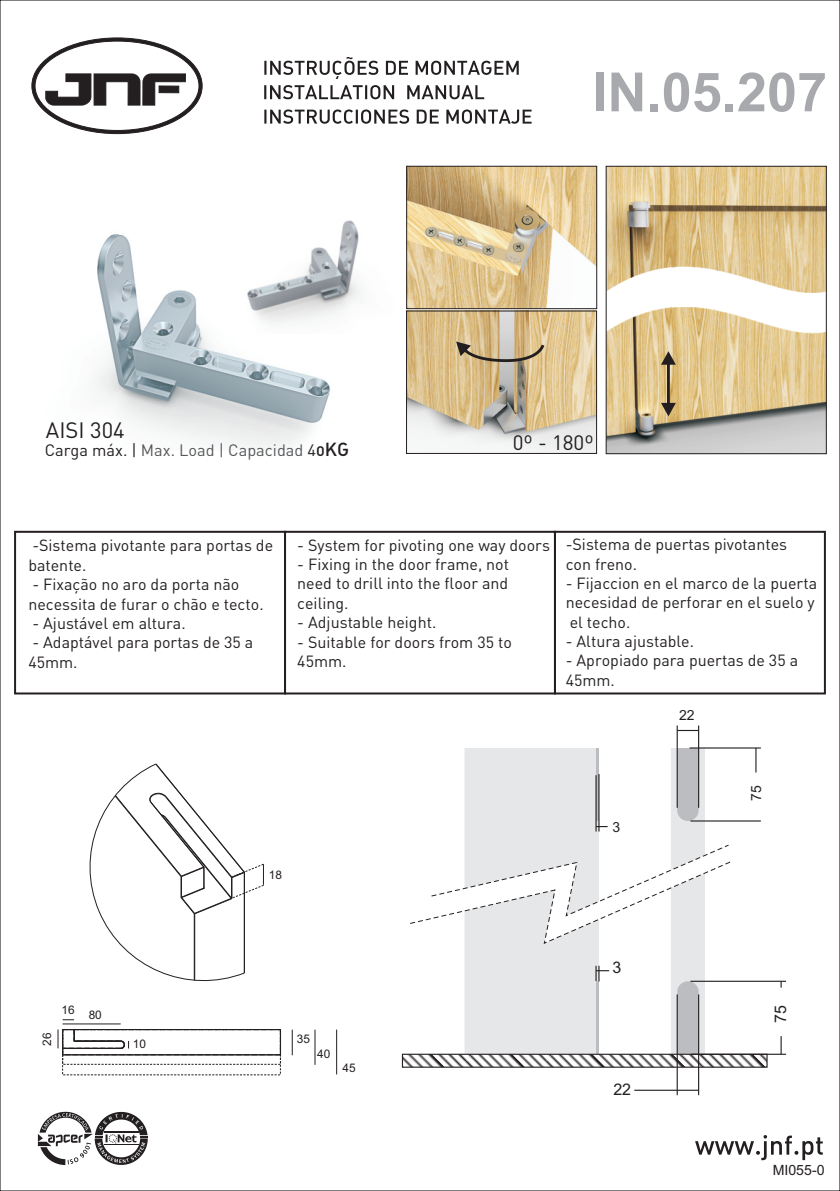
<style>
.page{position:relative;width:840px;height:1191px;background:#fff}
.page>*{position:absolute;margin:0;border:0;box-sizing:border-box;transform-origin:0 0}
.t1{font:700 54px "Arial";color:#a8a9ad}
.t2{font:22px "DIN";color:#231f20}
.t3{font:20.6px "DIN";color:#231f20}
.t4{font:500 18.6px "DIN Alternate";color:#231f20}
.t5{font:16.4px "DIN";color:#57585a}
.t6{font:16px/19.4px "DIN";color:#231f20}
.t7{font:16px "Arial";color:#231f20}
.t8{font:14.2px "Arial";color:#231f20}
.t9{font:14px "Arial";color:#231f20}
.t10{font:11.8px "Arial";color:#231f20}
.s1{color:#231f20}
.s2{font-family:"DIN";font-weight:400;font-size:16.4px}
.s3{font-size:16.4px}
</style>
<div class="page">
<img style="left:95px;top:220px;width:265px;height:229px">
<img style="left:408px;top:168px;width:186px;height:139px">
<img style="left:408px;top:313px;width:186px;height:139px">
<div style="left:406px;top:166px;width:190px;height:143px;border:1px solid #231f20"></div>
<div style="left:406px;top:311px;width:190px;height:143px;border:1px solid #231f20"></div>
<svg style="left:456px;top:341px;width:88px;height:21px;background:#b5a17e"></svg>
<img style="left:607px;top:168px;width:217px;height:125px">
<img style="left:605px;top:307px;width:221px;height:148px">
<div style="left:605px;top:166px;width:221px;height:288px;border:1px solid #231f20"></div>
<hr style="left:63px;top:1023px;width:58px;height:1px;background:#231f20">
<svg style="left:89px;top:763px;width:175px;height:219px"></svg>
<svg style="left:292px;top:1029px;width:1px;height:26px"></svg>
<svg style="left:58px;top:1029px;width:223px;height:26px"></svg>
<hr style="left:314px;top:1029px;width:1px;height:35px;background:#231f20">
<hr style="left:336px;top:1029px;width:1px;height:45px;background:#231f20">
<svg style="left:660px;top:351px;width:15px;height:65px"></svg>
<svg style="left:695px;top:1135px;width:127px;height:25px"></svg>
<svg style="left:264px;top:57px;width:267px;height:67px"></svg>
<svg style="left:38px;top:1111px;width:110px;height:54px"></svg>
<svg style="left:31px;top:37px;width:171px;height:97px"></svg>
<div style="left:14px;top:531px;width:272px;height:163px;border:2px solid #231f20"></div>
<div style="left:284px;top:531px;width:271px;height:163px;border:2px solid #231f20"></div>
<div style="left:553px;top:531px;width:272px;height:163px;border:2px solid #231f20"></div>
<svg style="left:780px;top:1036px;width:1px;height:17px"></svg>
<hr style="left:690px;top:1053px;width:95px;height:1px;background:#231f20">
<hr style="left:690px;top:980px;width:95px;height:1px;background:#231f20">
<hr style="left:689px;top:747px;width:71px;height:1px;background:#231f20">
<svg style="left:677px;top:730px;width:20px;height:1px"></svg>
<hr style="left:697px;top:725px;width:1px;height:83px;background:#231f20">
<hr style="left:676px;top:725px;width:1px;height:83px;background:#231f20">
<svg style="left:677px;top:1089px;width:20px;height:1px"></svg>
<hr style="left:634px;top:1089px;width:42px;height:1px;background:#231f20">
<hr style="left:697px;top:994px;width:1px;height:101px;background:#231f20">
<hr style="left:676px;top:994px;width:1px;height:101px;background:#231f20">
<svg style="left:401px;top:748px;width:366px;height:320px"></svg>
<h2 class="t2" style="left:46px;top:416px;width:80px">AISI 304</h2>
<p class="t5" style="left:45px;top:439px;width:260px"><span class="s1">Carga máx. |</span> Max. Load | Capacidad</p>
<p class="t4" style="left:307px;top:442px;width:43px"><span class="s2">4</span><span class="s3">0</span>KG</p>
<h1 class="t1" style="left:592px;top:72px;width:236px">IN.05.207</h1>
<p class="t3" style="left:512px;top:430px;width:82px">0º - 180º</p>
<p class="t6" style="left:28px;top:535px;width:246px">-Sistema pivotante para portas de batente.</p>
<p class="t6" style="left:28px;top:574px;width:237px">- Fixação no aro da porta não necessita de furar o chão e tecto.</p>
<p class="t6" style="left:32px;top:613px;width:155px">- Ajustável em altura.</p>
<p class="t6" style="left:28px;top:632px;width:226px">- Adaptável para portas de 35 a<br>45mm.</p>
<p class="t6" style="left:297px;top:535px;width:254px">- System for pivoting one way doors</p>
<p class="t6" style="left:297px;top:554px;width:213px;text-align:justify">- Fixing in the door frame, not need to drill into the floor and ceiling.</p>
<p class="t6" style="left:297px;top:612px;width:140px">- Adjustable height.</p>
<p class="t6" style="left:297px;top:632px;width:216px">- Suitable for doors from 35 to<br>45mm.</p>
<p class="t6" style="left:565px;top:534px;width:223px">-Sistema de puertas pivotantes con freno.</p>
<p class="t6" style="left:565px;top:573px;width:253px">- Fijaccion en el marco de la puerta necesidad de perforar en el suelo y el techo.</p>
<p class="t6" style="left:565px;top:631px;width:130px">- Altura ajustable.</p>
<p class="t6" style="left:565px;top:650px;width:234px">- Apropiado para puertas de 35 a<br>45mm.</p>
<p class="t9" style="left:678px;top:709px;width:17px">22</p>
<p class="t10" style="left:269px;top:870px;width:15px">18</p>
<p class="t9" style="left:612px;top:821px;width:9px">3</p>
<p class="t9" style="left:750px;top:800px;width:17px;rotate:-90deg">75</p>
<p class="t7" style="left:612px;top:961px;width:10px">3</p>
<p class="t10" style="left:62px;top:1005px;width:15px">16</p>
<p class="t10" style="left:89px;top:1010px;width:15px">80</p>
<p class="t7" style="left:774px;top:1023px;width:19px;rotate:-90deg">75</p>
<p class="t10" style="left:43px;top:1045px;width:15px;rotate:-90deg">26</p>
<p class="t10" style="left:133px;top:1039px;width:15px">10</p>
<p class="t10" style="left:297px;top:1034px;width:15px">35</p>
<p class="t10" style="left:317px;top:1049px;width:15px">40</p>
<p class="t10" style="left:342px;top:1063px;width:15px">45</p>
<p class="t7" style="left:613px;top:1083px;width:19px">22</p>
<p class="t8" style="left:772px;top:1165px;width:53px">MI055-0</p>
</div>
